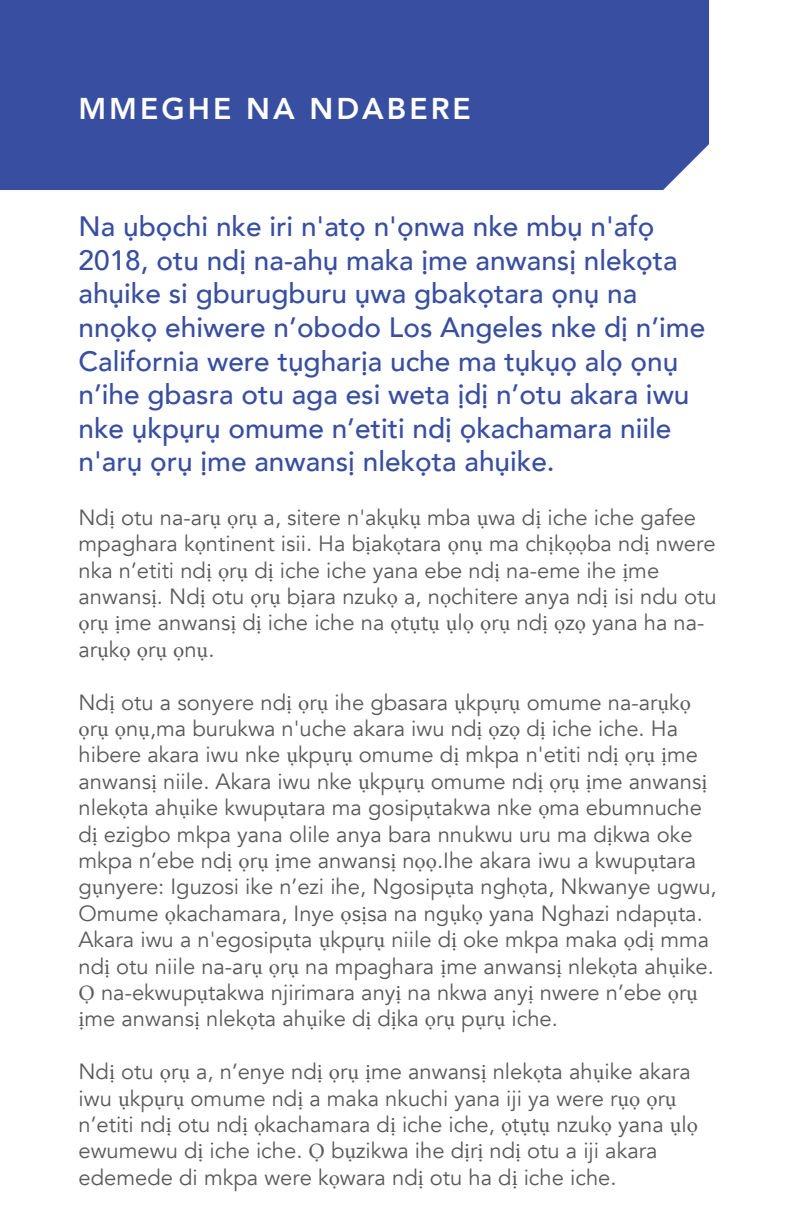
<style>
.page{position:relative;width:792px;height:1224px;background:#fff}
.page>*{position:absolute;margin:0;border:0;box-sizing:border-box;transform-origin:0 0}
.t1{font:800 30px "Avenir";letter-spacing:.1em;color:#fff}
.copy{font:500 28px/33.6px "Avenir";color:#384ea1}
.copy-2{font:22px/26.4px "Avenir";color:#595a59}
.s1{font-family:"Minion Pro"}
</style>
<div class="page">
<div style="left:0;top:0;width:708px;height:189px;background:#384ea1"></div>
<svg style="left:655px;top:142px;width:54px;height:48px"></svg>
<p class="t1" style="left:79px;top:86px;width:394px">MMEGHE NA NDABERE</p>
<p class="copy" style="left:79px;top:208px;width:628px">Na ụbọchi nke iri n'atọ n'ọnwa nke mbụ n'afọ 2018, otu ndị na-ahụ maka ịme anwansị nlekọta ahụike si gburugburu ụwa gbakọtara ọnụ na nnọkọ ehiwere n’obodo Los Angeles nke dị n’ime California were tụgharịa uche ma tụkụọ alọ ọnụ n’ihe gbasra otu aga esi weta ịdị n’otu akara iwu nke ụkpụrụ omume n’etiti ndị ọkachamara niile n'arụ ọrụ ịme anwansị nlekọta ahụike.</p>
<p class="copy-2" style="left:79px;top:504px;width:640px">Nd<span class="s1">ị</span> otu na-ar<span class="s1">ụ ọ</span>r<span class="s1">ụ</span> a, sitere n'ak<span class="s1">ụ</span>k<span class="s1">ụ</span> mba <span class="s1">ụ</span>wa d<span class="s1">ị</span> iche iche gafee mpaghara k<span class="s1">ọ</span>ntinent isii. Ha b<span class="s1">ị</span>ak<span class="s1">ọ</span>tara <span class="s1">ọ</span>n<span class="s1">ụ</span> ma ch<span class="s1">ị</span>k<span class="s1">ọọ</span>ba nd<span class="s1">ị</span> nwere nka n’etiti nd<span class="s1">ị ọ</span>r<span class="s1">ụ</span> d<span class="s1">ị</span> iche iche yana ebe nd<span class="s1">ị</span> na-eme ihe <span class="s1">ị</span>me anwans<span class="s1">ị</span>. Nd<span class="s1">ị</span> otu <span class="s1">ọ</span>r<span class="s1">ụ</span> b<span class="s1">ị</span>ara nzuk<span class="s1">ọ</span> a, n<span class="s1">ọ</span>chitere anya nd<span class="s1">ị</span> isi ndu otu <span class="s1">ọ</span>r<span class="s1">ụ ị</span>me anwans<span class="s1">ị</span> d<span class="s1">ị</span> iche iche na <span class="s1">ọ</span>t<span class="s1">ụ</span>t<span class="s1">ụ ụ</span>l<span class="s1">ọ ọ</span>r<span class="s1">ụ</span> nd<span class="s1">ị ọ</span>z<span class="s1">ọ</span> yana ha na&shy;ar<span class="s1">ụ</span>k<span class="s1">ọ ọ</span>r<span class="s1">ụ ọ</span>n<span class="s1">ụ</span>.</p>
<p class="copy-2" style="left:79px;top:689px;width:640px">Nd<span class="s1">ị</span> otu a sonyere nd<span class="s1">ị ọ</span>r<span class="s1">ụ</span> ihe gbasara <span class="s1">ụ</span>kp<span class="s1">ụ</span>r<span class="s1">ụ</span> omume na-ar<span class="s1">ụ</span>k<span class="s1">ọ ọ</span>r<span class="s1">ụ ọ</span>n<span class="s1">ụ</span>,ma burukwa n'uche akara iwu nd<span class="s1">ị ọ</span>z<span class="s1">ọ</span> d<span class="s1">ị</span> iche iche. Ha hibere akara iwu nke <span class="s1">ụ</span>kp<span class="s1">ụ</span>r<span class="s1">ụ</span> omume d<span class="s1">ị</span> mkpa n'etiti nd<span class="s1">ị ọ</span>r<span class="s1">ụ ị</span>me anwans<span class="s1">ị</span> niile. Akara iwu nke <span class="s1">ụ</span>kp<span class="s1">ụ</span>r<span class="s1">ụ</span> omume nd<span class="s1">ị ọ</span>r<span class="s1">ụ ị</span>me anwans<span class="s1">ị </span>nlek<span class="s1">ọ</span>ta ah<span class="s1">ụ</span>ike kwup<span class="s1">ụ</span>tara ma gosip<span class="s1">ụ</span>takwa nke <span class="s1">ọ</span>ma ebumnuche d<span class="s1">ị</span> ezigbo mkpa yana olile anya bara nnukwu uru ma d<span class="s1">ị</span>kwa oke mkpa n’ebe nd<span class="s1">ị ọ</span>r<span class="s1">ụ ị</span>me anwans<span class="s1">ị</span> n<span class="s1">ọọ</span>.Ihe akara iwu a kwup<span class="s1">ụ</span>tara g<span class="s1">ụ</span>nyere: Iguzosi ike n’ezi ihe, Ngosip<span class="s1">ụ</span>ta ngh<span class="s1">ọ</span>ta, Nkwanye ugwu, Omume <span class="s1">ọ</span>kachamara, Inye <span class="s1">ọ</span>s<span class="s1">ị</span>sa na ng<span class="s1">ụ</span>k<span class="s1">ọ</span> yana Nghazi ndap<span class="s1">ụ</span>ta.<br>Akara iwu a n'egosip<span class="s1">ụ</span>ta <span class="s1">ụ</span>kp<span class="s1">ụ</span>r<span class="s1">ụ</span> niile d<span class="s1">ị</span> oke mkpa maka <span class="s1">ọ</span>d<span class="s1">ị</span> mma nd<span class="s1">ị</span> otu niile na-ar<span class="s1">ụ ọ</span>r<span class="s1">ụ</span> na mpaghara <span class="s1">ị</span>me anwans<span class="s1">ị</span> nlek<span class="s1">ọ</span>ta ah<span class="s1">ụ</span>ike.<br><span class="s1">Ọ</span> na-ekwup<span class="s1">ụ</span>takwa njirimara any<span class="s1">ị</span> na nkwa any<span class="s1">ị</span> nwere n’ebe <span class="s1">ọ</span>r<span class="s1">ụ ị</span>me anwans<span class="s1">ị</span> nlek<span class="s1">ọ</span>ta ah<span class="s1">ụ</span>ike d<span class="s1">ị</span> d<span class="s1">ị</span>ka <span class="s1">ọ</span>r<span class="s1">ụ</span> p<span class="s1">ụ</span>r<span class="s1">ụ</span> iche.</p>
<p class="copy-2" style="left:79px;top:1059px;width:621px">Nd<span class="s1">ị</span> otu <span class="s1">ọ</span>r<span class="s1">ụ</span> a, n’enye nd<span class="s1">ị ọ</span>r<span class="s1">ụ ị</span>me anwans<span class="s1">ị</span> nlek<span class="s1">ọ</span>ta ah<span class="s1">ụ</span>ike akara iwu <span class="s1">ụ</span>kp<span class="s1">ụ</span>r<span class="s1">ụ</span> omume nd<span class="s1">ị</span> a maka nkuchi yana iji ya were r<span class="s1">ụọ ọ</span>r<span class="s1">ụ </span>n’etiti nd<span class="s1">ị</span> otu nd<span class="s1">ị ọ</span>kachamara d<span class="s1">ị</span> iche iche, <span class="s1">ọ</span>t<span class="s1">ụ</span>t<span class="s1">ụ</span> nzuk<span class="s1">ọ</span> yana <span class="s1">ụ</span>l<span class="s1">ọ </span>ewumewu d<span class="s1">ị</span> iche iche. <span class="s1">Ọ</span> b<span class="s1">ụ</span>zikwa ihe d<span class="s1">ị</span>r<span class="s1">ị</span> nd<span class="s1">ị</span> otu a iji akara edemede di mkpa were k<span class="s1">ọ</span>wara nd<span class="s1">ị</span> otu ha d<span class="s1">ị</span> iche iche.</p>
</div>
